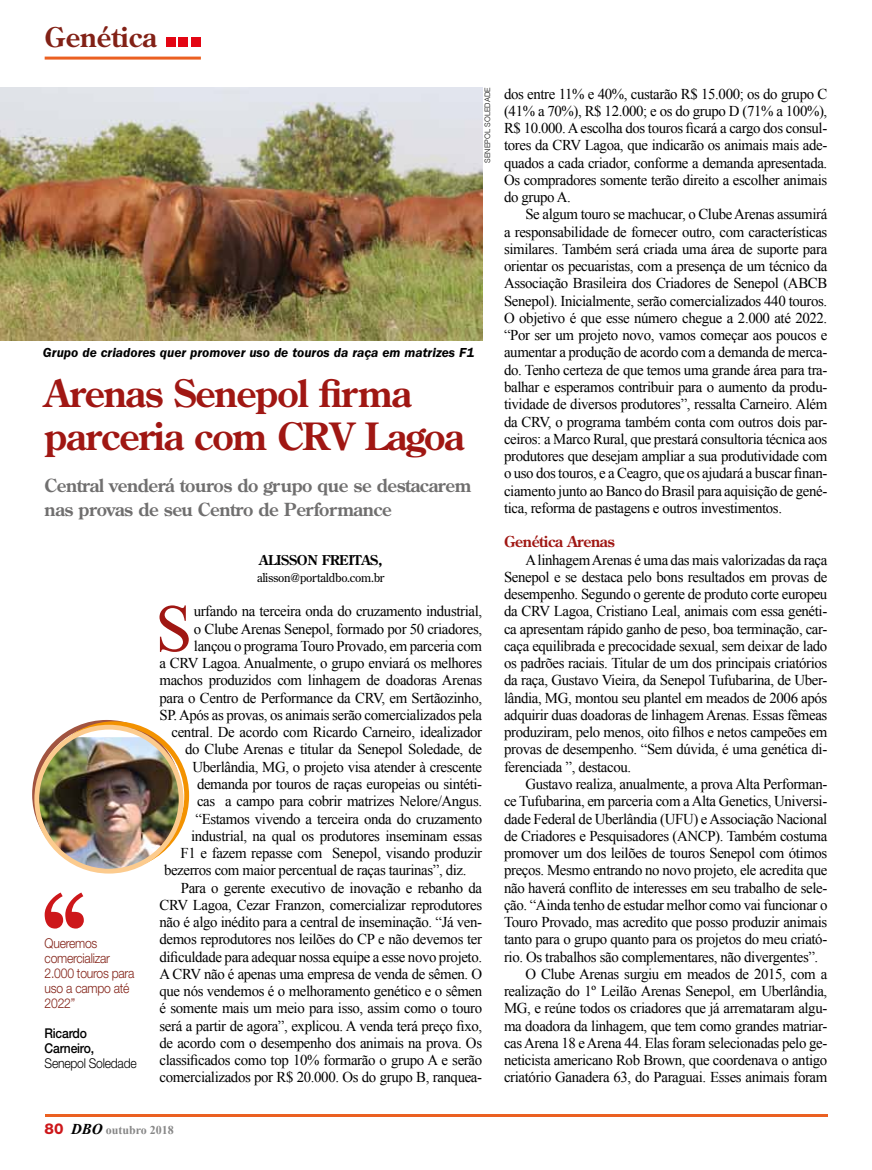
<style>
.page{position:relative;width:872px;height:1170px;background:#fff}
.page>*{position:absolute;margin:0;border:0;box-sizing:border-box;transform-origin:0 0}
.t1{font:67.05px "Times New Roman";color:#a01713}
.t2{font:700 37.5px/43.5px "Century Old Style Std";letter-spacing:-.03em;color:#a01713}
.t3{font:700 27px "Century Old Style Std";color:#822116}
.t4{font:700 18px/24px "Century Old Style Std";letter-spacing:-.025em;color:#706f6f}
.t5{font:15px/17.2px "Times New Roman";letter-spacing:-.025em;color:#000;text-align:justify}
.t6{font:700 15px "Century Old Style Std";letter-spacing:-.025em;color:#a01713}
.t7{font:italic 600 13.5px "ITC Franklin Gothic Std";color:#000}
.t8{font:300 13.5px/15px "Helvetica Neue LT Std";letter-spacing:-.02em;color:#822116;scale:.9 1}
.t9{font:500 13.5px/15px "Helvetica Neue LT Std";letter-spacing:-.02em;color:#000;scale:.9 1}
.t10{font:700 13.5px "Century Old Style Std";letter-spacing:-.025em;color:#000}
.t11{font:300 13.5px "Helvetica Neue LT Std";letter-spacing:-.02em;color:#000;scale:.9 1}
.t12{font:12px "Century Old Style Std";letter-spacing:-.025em;color:#000}
.t13{font:700 12px "Times New Roman";color:#878787}
.t14{font:300 7.5px "Helvetica";color:#000}
.s1{font-family:"Helvetica Neue LT Std";font-weight:800;font-size:15px;color:#cd171a}
.s2{font-style:italic;font-size:15px;color:#000}
</style>
<div class="page">
<hr style="left:45px;top:1114px;width:782px;height:2px;background:#eb6021">
<hr style="left:45px;top:57px;width:156px;height:3px;background:#eb6021">
<div style="left:166px;top:37px;width:9px;height:10px;background:#e30613"></div>
<div style="left:179px;top:37px;width:9px;height:10px;background:#e30613"></div>
<div style="left:191px;top:37px;width:10px;height:10px;background:#e30613"></div>
<img style="left:0;top:87px;width:483px;height:253px">
<svg style="left:32px;top:720px;width:158px;height:154px"></svg>
<img style="left:37px;top:737px;width:144px;height:134px">
<div style="left:34px;top:724px;width:149px;height:149px;border:5px solid #fccb8e;border-radius:50%"></div>
<svg style="left:45px;top:892px;width:39px;height:36px"></svg>
<h3 class="t3" style="left:45px;top:19px;width:114px">Genética</h3>
<p class="t14" style="left:481px;top:163px;width:77px;rotate:-90deg">senepol soledade</p>
<p class="t7" style="left:43px;top:345px;width:433px">Grupo de criadores quer promover uso de touros da raça em matrizes F1</p>
<h2 class="t2" style="left:45px;top:370px;width:421px">Arenas Senepol firma parceria com CRV Lagoa</h2>
<p class="t4" style="left:45px;top:473px;width:428px">Central venderá touros do grupo que se destacarem nas provas de seu Centro de Performance</p>
<p class="t10" style="left:259px;top:550px;width:125px">Alisson Freitas,</p>
<p class="t12" style="left:257px;top:569px;width:129px">alisson@portaldbo.com.br</p>
<p class="t8" style="left:45px;top:935px;width:101px">Queremos comercializar<br>2.000 touros para uso a campo até<br>2022”</p>
<p class="t9" style="left:45px;top:1025px;width:56px">Ricardo<br>Carneiro,</p>
<p class="t11" style="left:45px;top:1054px;width:104px">Senepol Soledade</p>
<h1 class="t1" style="left:155px;top:583px;width:38px">S</h1>
<p class="t5" style="left:194px;top:602px;width:290px">urfando na terceira onda do cruzamento industrial,</p>
<p class="t5" style="left:194px;top:619px;width:290px">o Clube Arenas Senepol, formado por 50 criadores,</p>
<p class="t5" style="left:194px;top:637px;width:290px">lançou o programa Touro Provado, em parceria com</p>
<p class="t5" style="left:159px;top:654px;width:324px">a CRV Lagoa. Anualmente, o grupo enviará os melhores</p>
<p class="t5" style="left:159px;top:671px;width:324px">machos produzidos com linhagem de doadoras Arenas</p>
<p class="t5" style="left:159px;top:688px;width:324px">para o Centro de Performance da CRV, em Sertãozinho,</p>
<p class="t5" style="left:159px;top:706px;width:324px">SP. Após as provas, os animais serão comercializados pela</p>
<p class="t5" style="left:171px;top:723px;width:312px">central. De acordo com Ricardo Carneiro, idealizador</p>
<p class="t5" style="left:185px;top:740px;width:299px">do Clube Arenas e titular da Senepol Soledade, de</p>
<p class="t5" style="left:192px;top:757px;width:291px">Uberlândia, MG, o projeto visa atender à crescente</p>
<p class="t5" style="left:197px;top:775px;width:287px">demanda por touros de raças europeias ou sintéti-</p>
<p class="t5" style="left:197px;top:792px;width:286px">cas a campo para cobrir matrizes Nelore/Angus.</p>
<p class="t5" style="left:195px;top:809px;width:288px">“Estamos vivendo a terceira onda do cruzamento</p>
<p class="t5" style="left:191px;top:826px;width:293px">industrial, na qual os produtores inseminam essas</p>
<p class="t5" style="left:180px;top:844px;width:303px">F1 e fazem repasse com Senepol, visando produzir</p>
<p class="t5" style="left:164px;top:861px;width:304px">bezerros com maior percentual de raças taurinas”, diz.</p>
<p class="t5" style="left:181px;top:878px;width:303px">Para o gerente executivo de inovação e rebanho da</p>
<p class="t5" style="left:159px;top:895px;width:324px">CRV Lagoa, Cezar Franzon, comercializar reprodutores</p>
<p class="t5" style="left:159px;top:913px;width:324px">não é algo inédito para a central de inseminação. “Já ven-</p>
<p class="t5" style="left:159px;top:930px;width:324px">demos reprodutores nos leilões do CP e não devemos ter</p>
<p class="t5" style="left:159px;top:947px;width:324px">dificuldade para adequar nossa equipe a esse novo projeto.</p>
<p class="t5" style="left:159px;top:964px;width:324px">A CRV não é apenas uma empresa de venda de sêmen. O</p>
<p class="t5" style="left:159px;top:982px;width:324px">que nós vendemos é o melhoramento genético e o sêmen</p>
<p class="t5" style="left:159px;top:999px;width:324px">é somente mais um meio para isso, assim como o touro</p>
<p class="t5" style="left:159px;top:1016px;width:324px">será a partir de agora”, explicou. A venda terá preço fixo,</p>
<p class="t5" style="left:159px;top:1033px;width:324px">de acordo com o desempenho dos animais na prova. Os</p>
<p class="t5" style="left:159px;top:1051px;width:324px">classificados como top 10% formarão o grupo A e serão</p>
<p class="t5" style="left:159px;top:1068px;width:324px">comercializados por R$ 20.000. Os do grupo B, ranquea-</p>
<p class="t5" style="left:504px;top:85px;width:325px">dos entre 11% e 40%, custarão R$ 15.000; os do grupo C (41% a 70%), R$ 12.000; e os do grupo D (71% a 100%), R$ 10.000. A escolha dos touros ficará a cargo dos consul&shy;tores da CRV Lagoa, que indicarão os animais mais ade&shy;quados a cada criador, conforme a demanda apresentada.<br>Os compradores somente terão direito a escolher animais do grupo A.</p>
<p class="t5" style="left:504px;top:205px;width:325px;text-indent:21px">Se algum touro se machucar, o Clube Arenas assumirá a responsabilidade de fornecer outro, com características similares. Também será criada uma área de suporte para orientar os pecuaristas, com a presença de um técnico da Associação Brasileira dos Criadores de Senepol (ABCB Senepol). Inicialmente, serão comercializados 440 touros.<br>O objetivo é que esse número chegue a 2.000 até 2022. “Por ser um projeto novo, vamos começar aos poucos e aumentar a produção de acordo com a demanda de merca&shy;do. Tenho certeza de que temos uma grande área para tra&shy;balhar e esperamos contribuir para o aumento da produ&shy;tividade de diversos produtores”, ressalta Carneiro. Além da CRV, o programa também conta com outros dois par&shy;ceiros: a Marco Rural, que prestará consultoria técnica aos produtores que desejam ampliar a sua produtividade com o uso dos touros, e a Ceagro, que os ajudará a buscar finan&shy;ciamento junto ao Banco do Brasil para aquisição de gené&shy;tica, reforma de pastagens e outros investimentos.</p>
<p class="t6" style="left:504px;top:532px;width:112px">Genética Arenas</p>
<p class="t5" style="left:504px;top:550px;width:325px;text-indent:21px">A linhagem Arenas é uma das mais valorizadas da raça Senepol e se destaca pelo bons resultados em provas de desempenho. Segundo o gerente de produto corte europeu da CRV Lagoa, Cristiano Leal, animais com essa genéti&shy;ca apresentam rápido ganho de peso, boa terminação, car&shy;caça equilibrada e precocidade sexual, sem deixar de lado os padrões raciais. Titular de um dos principais criatórios da raça, Gustavo Vieira, da Senepol Tufubarina, de Uber&shy;lândia, MG, montou seu plantel em meados de 2006 após adquirir duas doadoras de linhagem Arenas. Essas fêmeas produziram, pelo menos, oito filhos e netos campeões em provas de desempenho. “Sem dúvida, é uma genética di&shy;ferenciada ”, destacou.</p>
<p class="t5" style="left:525px;top:775px;width:303px">Gustavo realiza, anualmente, a prova Alta Performan-</p>
<p class="t5" style="left:504px;top:792px;width:325px">ce Tufubarina, em parceria com a Alta Genetics, Universi-</p>
<p class="t5" style="left:504px;top:809px;width:325px">dade Federal de Uberlândia (UFU) e Associação Nacional</p>
<p class="t5" style="left:504px;top:826px;width:325px">de Criadores e Pesquisadores (ANCP). Também costuma</p>
<p class="t5" style="left:504px;top:844px;width:325px">promover um dos leilões de touros Senepol com ótimos</p>
<p class="t5" style="left:504px;top:861px;width:325px">preços. Mesmo entrando no novo projeto, ele acredita que</p>
<p class="t5" style="left:504px;top:878px;width:325px">não haverá conflito de interesses em seu trabalho de sele-</p>
<p class="t5" style="left:504px;top:895px;width:325px">ção. “Ainda tenho de estudar melhor como vai funcionar o</p>
<p class="t5" style="left:504px;top:913px;width:325px">Touro Provado, mas acredito que posso produzir animais</p>
<p class="t5" style="left:504px;top:930px;width:325px">tanto para o grupo quanto para os projetos do meu criató-</p>
<p class="t5" style="left:504px;top:947px;width:316px">rio. Os trabalhos são complementares, não divergentes”.</p>
<p class="t5" style="left:525px;top:964px;width:303px">O Clube Arenas surgiu em meados de 2015, com a</p>
<p class="t5" style="left:504px;top:982px;width:325px">realização do 1º Leilão Arenas Senepol, em Uberlândia,</p>
<p class="t5" style="left:504px;top:999px;width:325px">MG, e reúne todos os criadores que já arremataram algu-</p>
<p class="t5" style="left:504px;top:1016px;width:325px">ma doadora da linhagem, que tem como grandes matriar-</p>
<p class="t5" style="left:504px;top:1033px;width:325px">cas Arena 18 e Arena 44. Elas foram selecionadas pelo ge-</p>
<p class="t5" style="left:504px;top:1051px;width:325px">neticista americano Rob Brown, que coordenava o antigo</p>
<p class="t5" style="left:504px;top:1068px;width:325px">criatório Ganadera 63, do Paraguai. Esses animais foram</p>
<p class="t13" style="left:45px;top:1121px;width:131px"><span class="s1">80</span> <span class="s2">DBO</span> outubro 2018</p>
</div>
